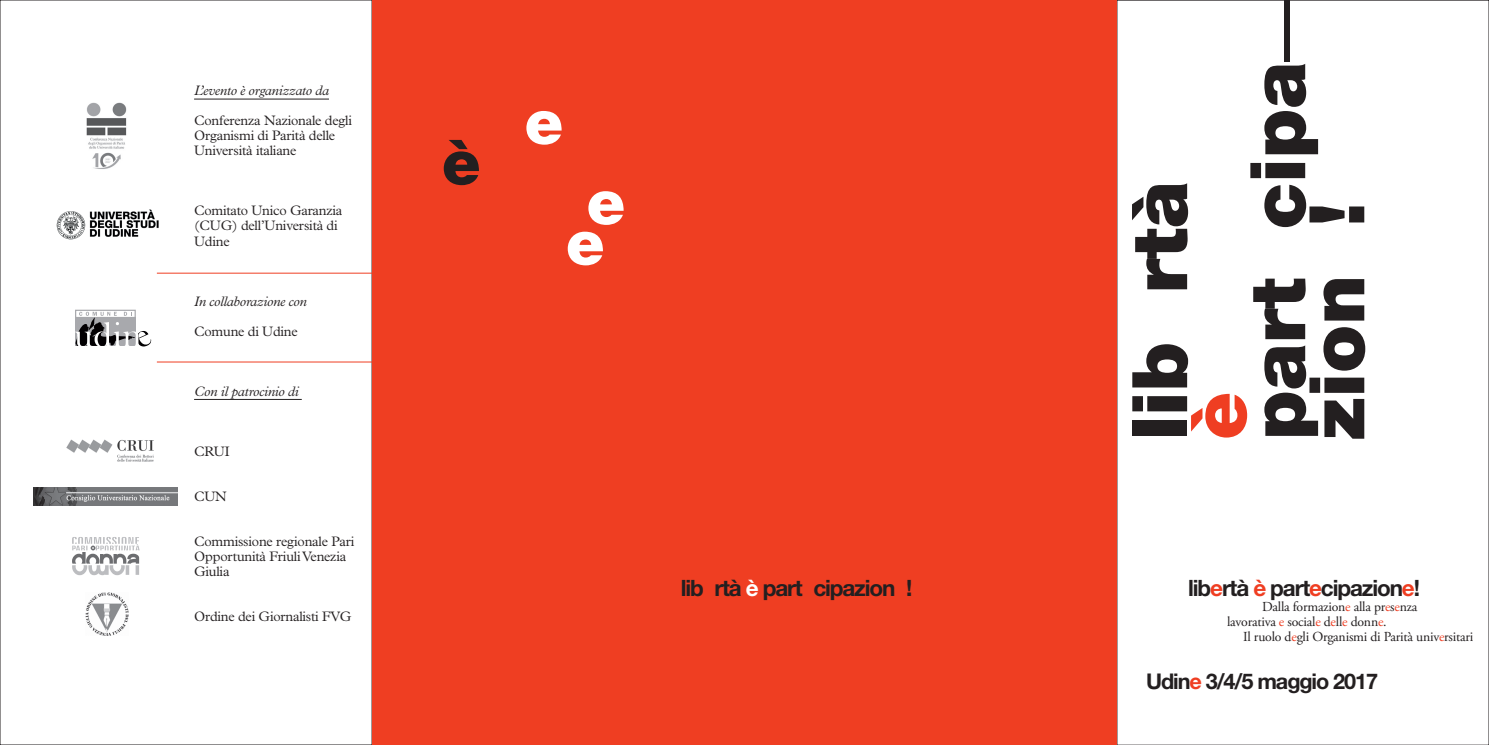
<style>
.page{position:relative;width:1489px;height:745px;background:#fff}
.page>*{position:absolute;margin:0;border:0;box-sizing:border-box;transform-origin:0 0}
.t1{font:900 76.75px/59px "Helvetica Neue";color:#231f20}
.t2{font:900 61.88px "Helvetica Neue";color:#fff}
.t3{font:900 61.88px "Helvetica Neue";color:#231f20}
.t4{font:700 22.5px "Helvetica Neue";letter-spacing:-.05em;color:#231f20}
.t5{font:700 21.62px "Helvetica Neue";letter-spacing:-.05em;color:#231f20}
.t6{font:300 13.75px/15px "Plantin";letter-spacing:-.015em;color:#231f20}
.t7{font:13.75px/15px "Adobe Garamond Pro";letter-spacing:-.015em;color:#231f20}
.t8{font:italic 300 13.75px "Plantin";letter-spacing:-.015em;color:#231f20}
.s1{color:#ef3e22}
.s2{color:#fff}
.s3{font-weight:400;font-size:65.75px}
</style>
<div class="page">
<div style="left:372px;top:0;width:744px;height:744px;background:#ef3e22"></div>
<hr style="left:194px;top:99px;width:135px;height:1px;background:#231f20">
<hr style="left:194px;top:399px;width:108px;height:1px;background:#231f20">
<img style="left:86px;top:102px;width:41px;height:67px">
<img style="left:56px;top:209px;width:103px;height:31px">
<div style="left:75px;top:309px;width:61px;height:9px;border:1px solid #a8a9ad"></div>
<svg style="left:75px;top:311px;width:76px;height:35px"></svg>
<svg style="left:72px;top:537px;width:68px;height:38px"></svg>
<img style="left:86px;top:592px;width:42px;height:42px">
<img style="left:66px;top:439px;width:88px;height:23px">
<img style="left:34px;top:487px;width:143px;height:18px">
<hr style="left:157px;top:273px;width:215px;height:1px;background:#ef3e22">
<hr style="left:157px;top:361px;width:215px;height:1px;background:#ef3e22">
<p class="t8" style="left:194px;top:83px;width:136px">L’evento è organizzato da</p>
<p class="t6" style="left:194px;top:113px;width:159px">Conferenza Nazionale degli<br>Organismi di Parità delle<br>Università italiane</p>
<p class="t6" style="left:194px;top:203px;width:150px">Comitato Unico Garanzia (CUG) dell’Università di<br>Udine</p>
<p class="t8" style="left:194px;top:293px;width:114px">In collaborazione con</p>
<p class="t6" style="left:194px;top:323px;width:105px">Comune di Udine</p>
<p class="t8" style="left:194px;top:383px;width:106px">Con il patrocinio di</p>
<p class="t6" style="left:194px;top:443px;width:37px">CRUI</p>
<p class="t6" style="left:194px;top:488px;width:34px">CUN</p>
<p class="t6" style="left:194px;top:533px;width:162px">Commissione regionale Pari<br>Opportunità Friuli Venezia<br>Giulia</p>
<p class="t6" style="left:194px;top:608px;width:159px">Ordine dei Giornalisti FVG</p>
<h2 class="t3" style="left:442px;top:125px;width:40px">è</h2>
<h2 class="t2" style="left:524px;top:85px;width:40px">e</h2>
<h2 class="t2" style="left:586px;top:165px;width:40px">e</h2>
<h2 class="t2" style="left:565px;top:205px;width:40px">e</h2>
<h3 class="t4" style="left:680px;top:573px;width:233px">lib<span class="s1">e</span>rtà <span class="s2">è</span> part<span class="s1">e</span>cipazion<span class="s1">e</span>!</h3>
<h1 class="t1" style="left:1129px;top:439px;width:445px;rotate:-90deg">lib<span class="s2">e</span>rtà<br><span class="s1">è </span>part<span class="s2">e</span>cipa<span class="s3">— </span>zion<span class="s2">e</span>!</h1>
<h3 class="t4" style="left:1188px;top:573px;width:233px">lib<span class="s1">e</span>rtà <span class="s1">è</span> part<span class="s1">e</span>cipazion<span class="s1">e</span>!</h3>
<p class="t7" style="left:1226px;top:599px;width:192px;text-indent:35px">Dalla formazion<span class="s1">e</span> alla pr<span class="s1">e</span>s<span class="s1">e</span>nza lavorativa <span class="s1">e</span> social<span class="s1">e</span> d<span class="s1">e</span>ll<span class="s1">e</span> donn<span class="s1">e</span>.</p>
<p class="t7" style="left:1242px;top:629px;width:232px">Il ruolo d<span class="s1">e</span>gli Organismi di Parità univ<span class="s1">e</span>rsitari</p>
<h3 class="t5" style="left:1145px;top:667px;width:233px">Udin<span class="s1">e</span> 3/4/5 maggio 2017</h3>
</div>
